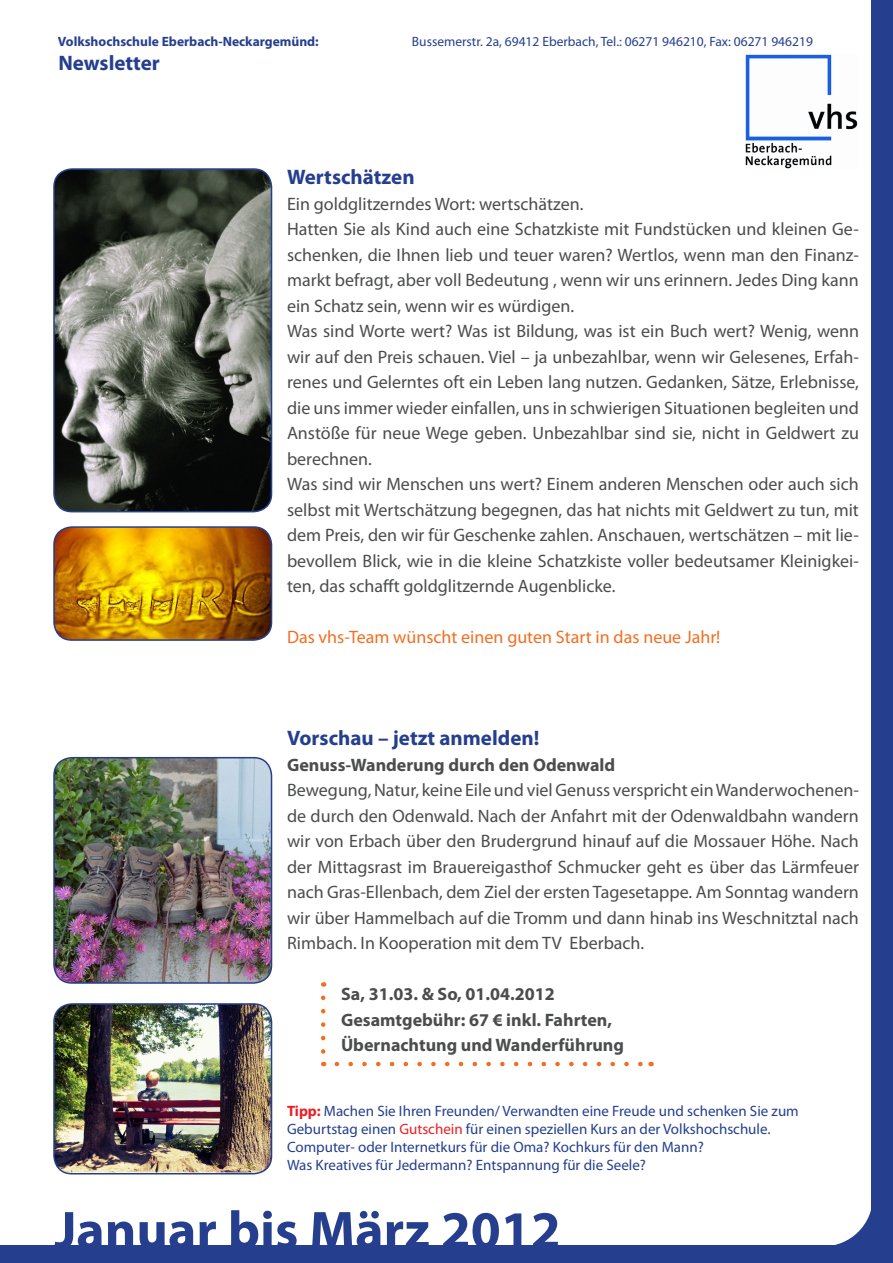
<style>
.page{position:relative;width:893px;height:1263px;background:#fff}
.page>*{position:absolute;margin:0;border:0;box-sizing:border-box;transform-origin:0 0}
.t1{font:700 54px "Myriad Pro";color:#253f8e}
.t2{font:700 21px "Myriad Pro";color:#253f8e}
.t3{font:18px/25.5px "Myriad Pro";color:#4b4c4d;text-align:justify}
.t4{font:700 18px "Myriad Pro";color:#4b4c4d}
.t5{font:18px "Myriad Pro";color:#f36e22}
.t6{font:15px "Myriad Pro";color:#253f8e}
.t7{font:13.5px "Myriad Pro";color:#253f8e}
.t8{font:700 13.5px "Myriad Pro";color:#253f8e}
.s1{font-weight:700;color:#ee1d23}
.s2{color:#ee1d23}
</style>
<div class="page">
<div style="left:872px;top:0;width:21px;height:1263px;background:#253f8e"></div>
<div style="left:0;top:1246px;width:893px;height:17px;background:#253f8e"></div>
<svg style="left:823px;top:1197px;width:49px;height:49px"></svg>
<img style="left:745px;top:54px;width:113px;height:115px">
<img style="left:54px;top:169px;width:218px;height:343px">
<div style="left:53px;top:168px;width:219px;height:344px;border:2px solid #253f8e;border-radius:18px"></div>
<img style="left:54px;top:758px;width:218px;height:225px">
<div style="left:53px;top:757px;width:219px;height:227px;border:2px solid #253f8e;border-radius:18px"></div>
<img style="left:54px;top:1004px;width:218px;height:168px">
<div style="left:53px;top:1003px;width:219px;height:171px;border:2px solid #253f8e;border-radius:18px"></div>
<img style="left:54px;top:527px;width:218px;height:113px">
<div style="left:53px;top:526px;width:219px;height:115px;border:2px solid #253f8e;border-radius:18px"></div>
<svg style="left:337px;top:1062px;width:306px;height:4px"></svg>
<svg style="left:321px;top:998px;width:4px;height:68px"></svg>
<p class="t8" style="left:58px;top:32px;width:262px">Volkshochschule Eberbach-Neckargemünd:</p>
<p class="t7" style="left:412px;top:33px;width:402px">Bussemerstr. 2a, 69412 Eberbach, Tel.: 06271 946210, Fax: 06271 946219</p>
<p class="t2" style="left:59px;top:49px;width:103px">Newsletter</p>
<p class="t2" style="left:287px;top:163px;width:129px">Wertschätzen</p>
<p class="t3" style="left:287px;top:190px;width:298px">Ein goldglitzerndes Wort: wertschätzen.</p>
<p class="t3" style="left:287px;top:216px;width:573px">Hatten Sie als Kind auch eine Schatzkiste mit Fundstücken und kleinen Ge&shy;schenken, die Ihnen lieb und teuer waren? Wertlos, wenn man den Finanz&shy;markt befragt, aber voll Bedeutung , wenn wir uns erinnern. Jedes Ding kann ein Schatz sein, wenn wir es würdigen.</p>
<p class="t3" style="left:287px;top:318px;width:573px">Was sind Worte wert? Was ist Bildung, was ist ein Buch wert? Wenig, wenn wir auf den Preis schauen. Viel – ja unbezahlbar, wenn wir Gelesenes, Erfah&shy;renes und Gelerntes oft ein Leben lang nutzen. Gedanken, Sätze, Erlebnisse, die uns immer wieder einfallen, uns in schwierigen Situationen begleiten und Anstöße für neue Wege geben. Unbezahlbar sind sie, nicht in Geldwert zu berechnen.</p>
<p class="t3" style="left:287px;top:471px;width:573px">Was sind wir Menschen uns wert? Einem anderen Menschen oder auch sich selbst mit Wertschätzung begegnen, das hat nichts mit Geldwert zu tun, mit dem Preis, den wir für Geschenke zahlen. Anschauen, wertschätzen – mit lie&shy;bevollem Blick, wie in die kleine Schatzkiste voller bedeutsamer Kleinigkei&shy;ten, das schafft goldglitzernde Augenblicke.</p>
<p class="t5" style="left:287px;top:626px;width:435px">Das vhs-Team wünscht einen guten Start in das neue Jahr!</p>
<p class="t2" style="left:287px;top:724px;width:254px">Vorschau – jetzt anmelden!</p>
<p class="t4" style="left:287px;top:753px;width:330px">Genuss-Wanderung durch den Odenwald</p>
<p class="t3" style="left:287px;top:777px;width:573px">Bewegung, Natur, keine Eile und viel Genuss verspricht ein Wanderwochenen&shy;de durch den Odenwald. Nach der Anfahrt mit der Odenwaldbahn wandern wir von Erbach über den Brudergrund hinauf auf die Mossauer Höhe. Nach der Mittagsrast im Brauereigasthof Schmucker geht es über das Lärmfeuer nach Gras-Ellenbach, dem Ziel der ersten Tagesetappe. Am Sonntag wandern wir über Hammelbach auf die Tromm und dann hinab ins Weschnitztal nach Rimbach. In Kooperation mit dem TV Eberbach.</p>
<p class="t4" style="left:341px;top:982px;width:215px">Sa, 31.03. &amp; So, 01.04.2012</p>
<p class="t4" style="left:341px;top:1008px;width:273px">Gesamtgebühr: 67 € inkl. Fahrten,</p>
<p class="t4" style="left:341px;top:1033px;width:284px">Übernachtung und Wanderführung</p>
<p class="t6" style="left:287px;top:1102px;width:513px"><span class="s1">Tipp:</span> Machen Sie Ihren Freunden/ Verwandten eine Freude und schenken Sie zum</p>
<p class="t6" style="left:287px;top:1120px;width:485px">Geburtstag einen <span class="s2">Gutschein</span> für einen speziellen Kurs an der Volkshochschule.</p>
<p class="t6" style="left:287px;top:1138px;width:418px">Computer- oder Internetkurs für die Oma? Kochkurs für den Mann?</p>
<p class="t6" style="left:287px;top:1156px;width:361px">Was Kreatives für Jedermann? Entspannung für die Seele?</p>
<p class="t1" style="left:54px;top:1195px;width:508px">Januar bis März 2012</p>
</div>
